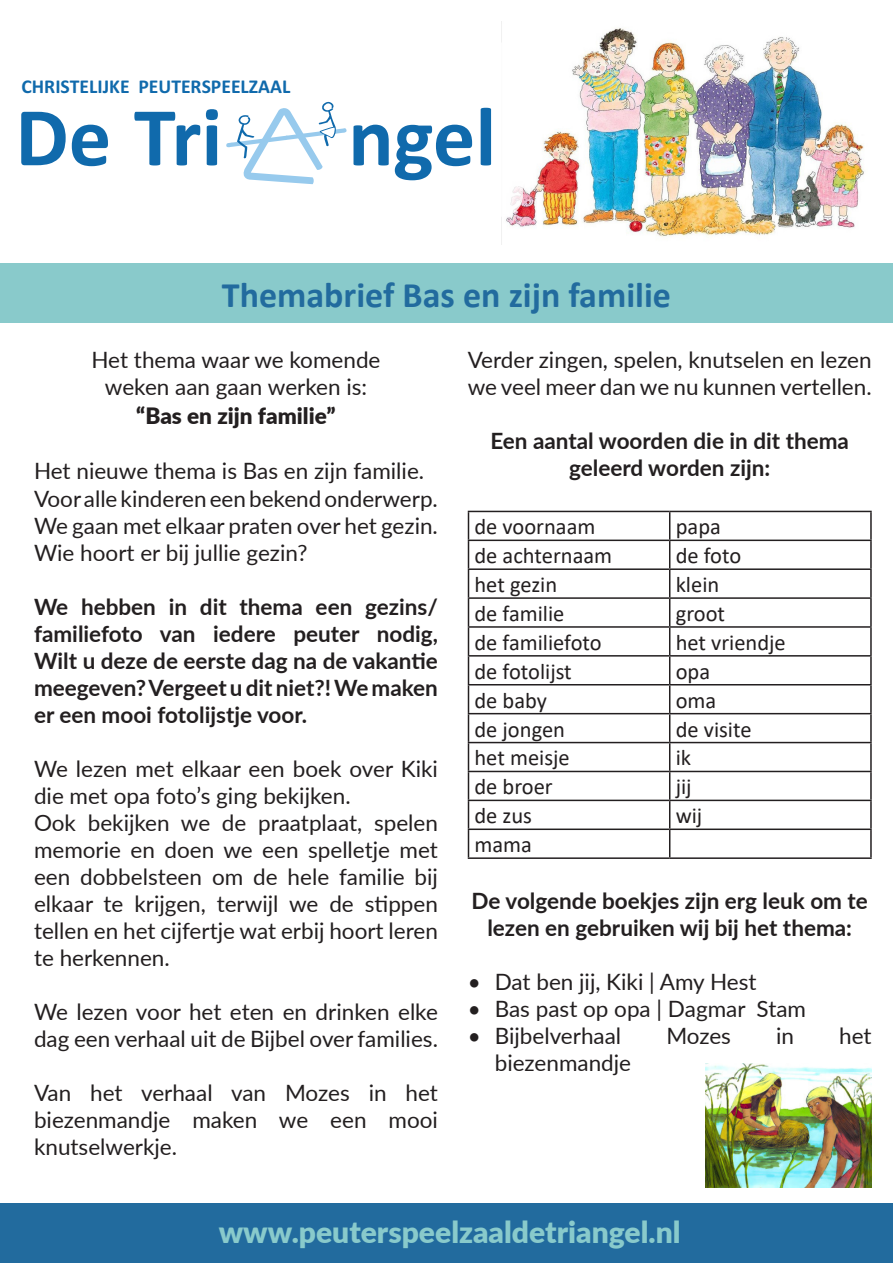
<style>
.page{position:relative;width:893px;height:1263px;background:#fff}
.page>*{position:absolute;margin:0;border:0;box-sizing:border-box;transform-origin:0 0}
.t1{font:700 36px "Calibri";color:#226b9e}
.t2{font:900 30px "Lato";color:#89cacb}
.t3{font:22.5px/27px "Lato";color:#231f20;text-align:justify}
.t4{font:700 22.5px/27px "Lato";color:#231f20;text-align:center}
.t5{font:22.5px "Calibri";color:#231f20}
.t6{font:900 22.5px "Lato";color:#231f20}
.t7{font:700 19.65px "Calibri";color:#106aac}
</style>
<div class="page">
<img style="left:506px;top:28px;width:358px;height:209px">
<svg style="left:23px;top:43px;width:500px;height:174px"></svg>
<svg style="left:21px;top:112px;width:45px;height:53px"></svg>
<svg style="left:72px;top:125px;width:36px;height:41px"></svg>
<svg style="left:134px;top:112px;width:66px;height:53px"></svg>
<svg style="left:206px;top:109px;width:12px;height:56px"></svg>
<svg style="left:353px;top:125px;width:36px;height:40px"></svg>
<svg style="left:395px;top:125px;width:77px;height:55px"></svg>
<svg style="left:481px;top:108px;width:10px;height:57px"></svg>
<svg style="left:226px;top:102px;width:121px;height:82px"></svg>
<div style="left:0;top:264px;width:893px;height:59px;background:#89cacb"></div>
<div style="left:0;top:1203px;width:893px;height:60px;background:#226b9e"></div>
<hr style="left:468px;top:511px;width:202px;height:1px;background:#231f20">
<hr style="left:670px;top:511px;width:202px;height:1px;background:#231f20">
<hr style="left:870px;top:512px;width:2px;height:28px;background:#231f20">
<hr style="left:468px;top:540px;width:202px;height:1px;background:#231f20">
<hr style="left:670px;top:540px;width:202px;height:1px;background:#231f20">
<hr style="left:870px;top:541px;width:2px;height:27px;background:#231f20">
<hr style="left:468px;top:568px;width:202px;height:2px;background:#231f20">
<hr style="left:670px;top:568px;width:202px;height:2px;background:#231f20">
<hr style="left:870px;top:570px;width:2px;height:27px;background:#231f20">
<hr style="left:468px;top:597px;width:202px;height:2px;background:#231f20">
<hr style="left:670px;top:597px;width:202px;height:2px;background:#231f20">
<hr style="left:870px;top:599px;width:2px;height:27px;background:#231f20">
<hr style="left:468px;top:626px;width:202px;height:2px;background:#231f20">
<hr style="left:670px;top:626px;width:202px;height:2px;background:#231f20">
<hr style="left:870px;top:628px;width:2px;height:27px;background:#231f20">
<hr style="left:468px;top:655px;width:202px;height:2px;background:#231f20">
<hr style="left:670px;top:655px;width:202px;height:2px;background:#231f20">
<hr style="left:870px;top:657px;width:2px;height:27px;background:#231f20">
<hr style="left:468px;top:684px;width:202px;height:1px;background:#231f20">
<hr style="left:670px;top:684px;width:202px;height:1px;background:#231f20">
<hr style="left:870px;top:685px;width:2px;height:28px;background:#231f20">
<hr style="left:468px;top:713px;width:202px;height:1px;background:#231f20">
<hr style="left:670px;top:713px;width:202px;height:1px;background:#231f20">
<hr style="left:870px;top:714px;width:2px;height:28px;background:#231f20">
<hr style="left:468px;top:742px;width:202px;height:1px;background:#231f20">
<hr style="left:670px;top:742px;width:202px;height:1px;background:#231f20">
<hr style="left:870px;top:743px;width:2px;height:28px;background:#231f20">
<hr style="left:468px;top:771px;width:202px;height:1px;background:#231f20">
<hr style="left:670px;top:771px;width:202px;height:1px;background:#231f20">
<hr style="left:870px;top:772px;width:2px;height:28px;background:#231f20">
<hr style="left:468px;top:800px;width:202px;height:1px;background:#231f20">
<hr style="left:670px;top:800px;width:202px;height:1px;background:#231f20">
<hr style="left:870px;top:801px;width:2px;height:27px;background:#231f20">
<hr style="left:468px;top:828px;width:202px;height:2px;background:#231f20">
<svg style="left:468px;top:512px;width:1px;height:345px"></svg>
<hr style="left:670px;top:828px;width:202px;height:2px;background:#231f20">
<svg style="left:669px;top:512px;width:1px;height:345px"></svg>
<hr style="left:870px;top:830px;width:2px;height:27px;background:#231f20">
<hr style="left:468px;top:857px;width:202px;height:2px;background:#231f20">
<hr style="left:670px;top:857px;width:202px;height:2px;background:#231f20">
<img style="left:706px;top:1063px;width:166px;height:124px">
<p class="t7" style="left:22px;top:74px;width:270px">CHRISTELIJKE PEUTERSPEELZAAL</p>
<p class="t1" style="left:222px;top:269px;width:451px">Themabrief Bas en zijn familie</p>
<p class="t3" style="left:91px;top:345px;width:290px">Het thema waar we komende</p>
<p class="t3" style="left:105px;top:372px;width:264px">weken aan gaan werken is:</p>
<p class="t6" style="left:136px;top:399px;width:201px">“Bas en zijn familie”</p>
<p class="t3" style="left:34px;top:457px;width:392px">Het nieuwe thema is Bas en zijn familie.</p>
<p class="t3" style="left:34px;top:484px;width:405px">Voor alle kinderen een bekend onderwerp.<br>We gaan met elkaar praten over het gezin.<br>Wie hoort er bij jullie gezin?</p>
<p class="t4" style="left:34px;top:592px;width:405px;text-align:justify">We hebben in dit thema een gezins/ familiefoto van iedere peuter nodig, Wilt u deze de eerste dag na de vakantie meegeven? Vergeet u dit niet?! We maken er een mooi fotolijstje voor.</p>
<p class="t3" style="left:34px;top:754px;width:405px">We lezen met elkaar een boek over Kiki die met opa foto’s ging bekijken.</p>
<p class="t3" style="left:34px;top:808px;width:405px">Ook bekijken we de praatplaat, spelen memorie en doen we een spelletje met een dobbelsteen om de hele familie bij elkaar te krijgen, terwijl we de stippen tellen en het cijfertje wat erbij hoort leren te herkennen.</p>
<p class="t3" style="left:34px;top:997px;width:405px">We lezen voor het eten en drinken elke dag een verhaal uit de Bijbel over families.</p>
<p class="t3" style="left:34px;top:1078px;width:405px">Van het verhaal van Mozes in het biezenmandje maken we een mooi knutselwerkje.</p>
<p class="t3" style="left:468px;top:345px;width:405px">Verder zingen, spelen, knutselen en lezen we veel meer dan we nu kunnen vertellen.</p>
<p class="t4" style="left:490px;top:426px;width:360px">Een aantal woorden die in dit thema geleerd worden zijn:</p>
<p class="t5" style="left:474px;top:511px;width:122px">de voornaam</p>
<p class="t5" style="left:676px;top:511px;width:47px">papa</p>
<p class="t5" style="left:474px;top:540px;width:139px">de achternaam</p>
<p class="t5" style="left:676px;top:540px;width:67px">de foto</p>
<p class="t5" style="left:474px;top:569px;width:84px">het gezin</p>
<p class="t5" style="left:676px;top:569px;width:45px">klein</p>
<p class="t5" style="left:474px;top:598px;width:91px">de familie</p>
<p class="t5" style="left:676px;top:598px;width:51px">groot</p>
<p class="t5" style="left:474px;top:627px;width:129px">de familiefoto</p>
<p class="t5" style="left:676px;top:627px;width:112px">het vriendje</p>
<p class="t5" style="left:474px;top:656px;width:99px">de fotolijst</p>
<p class="t5" style="left:676px;top:656px;width:36px">opa</p>
<p class="t5" style="left:474px;top:684px;width:74px">de baby</p>
<p class="t5" style="left:676px;top:684px;width:42px">oma</p>
<p class="t5" style="left:474px;top:713px;width:92px">de jongen</p>
<p class="t5" style="left:676px;top:713px;width:77px">de visite</p>
<p class="t5" style="left:474px;top:742px;width:97px">het meisje</p>
<p class="t5" style="left:676px;top:742px;width:17px">ik</p>
<p class="t5" style="left:474px;top:771px;width:80px">de broer</p>
<p class="t5" style="left:676px;top:771px;width:17px">jij</p>
<p class="t5" style="left:474px;top:800px;width:59px">de zus</p>
<p class="t5" style="left:676px;top:800px;width:28px">wij</p>
<p class="t5" style="left:474px;top:829px;width:59px">mama</p>
<p class="t4" style="left:472px;top:886px;width:398px">De volgende boekjes zijn erg leuk om te lezen en gebruiken wij bij het thema:</p>
<p class="t3" style="left:468px;top:967px;width:290px">• Dat ben jij, Kiki | Amy Hest</p>
<p class="t3" style="left:468px;top:994px;width:340px">• Bas past op opa | Dagmar Stam</p>
<p class="t3" style="left:468px;top:1021px;width:155px">• Bijbelverhaal</p>
<p class="t3" style="left:666px;top:1021px;width:66px">Mozes</p>
<p class="t3" style="left:776px;top:1021px;width:19px">in</p>
<p class="t3" style="left:839px;top:1021px;width:34px">het</p>
<p class="t3" style="left:495px;top:1048px;width:138px">biezenmandje</p>
<p class="t2" style="left:219px;top:1209px;width:463px">www.peuterspeelzaaldetriangel.nl</p>
</div>
